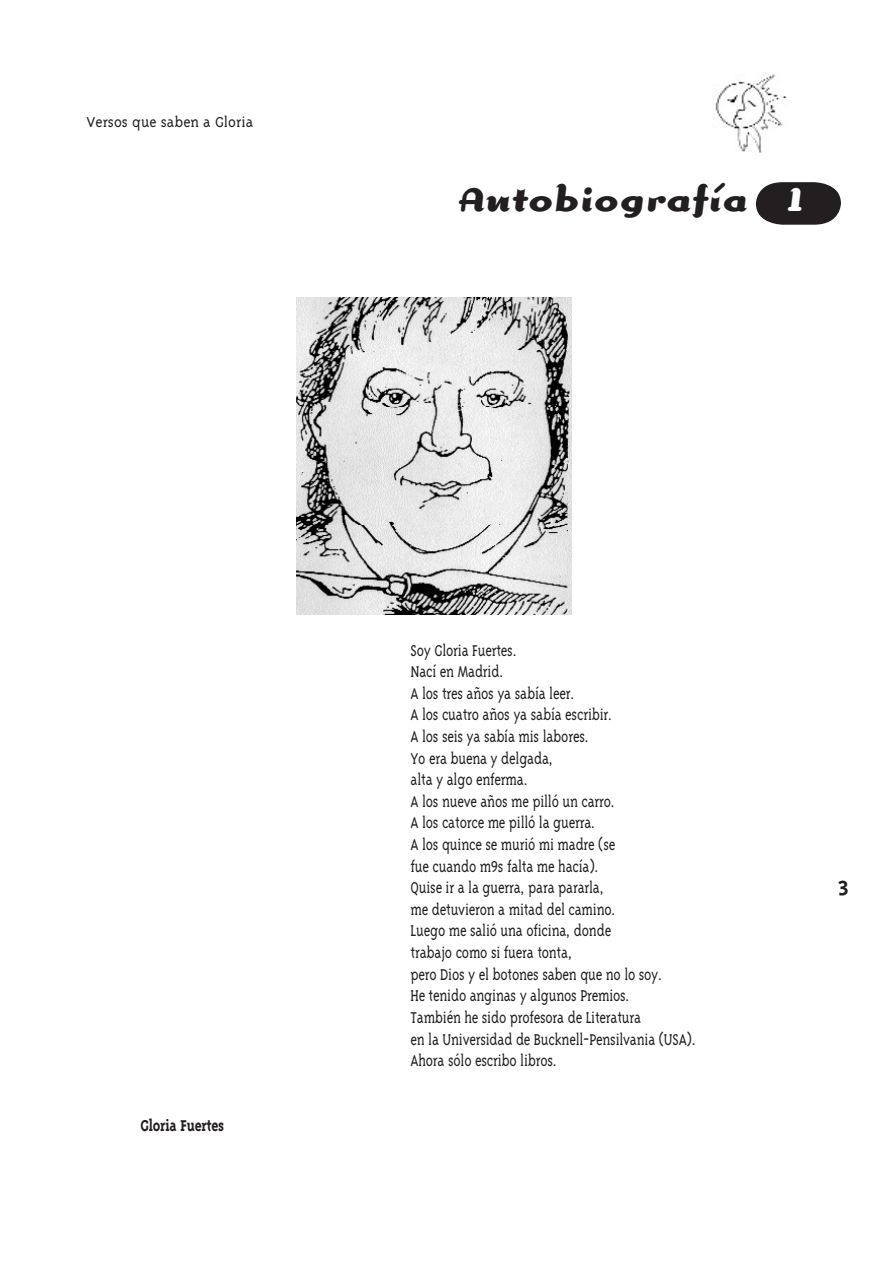
<style>
.page{position:relative;width:893px;height:1263px;background:#fff}
.page>*{position:absolute;margin:0;border:0;box-sizing:border-box;transform-origin:0 0}
.t1{font:700 36px "Dogma Script";letter-spacing:.01em;color:#231f20}
.t2{font:700 24px "Triplex Serif";color:#231f20}
.t3{font:300 18px/21.6px "Triplex Serif";letter-spacing:-.015em;color:#231f20;scale:.85 1}
.t4{font:700 18px "Triplex Serif";letter-spacing:-.015em;color:#231f20;scale:.85 1}
.t5{font:300 16.5px "Triplex Serif";color:#231f20}
.s1{color:#fff}
</style>
<div class="page">
<svg style="left:756px;top:182px;width:85px;height:43px;background:#413d3e"></svg>
<img style="left:715px;top:74px;width:72px;height:79px">
<img style="left:296px;top:298px;width:276px;height:316px">
<p class="t5" style="left:87px;top:112px;width:168px">Versos que saben a Gloria</p>
<h1 class="t1" style="left:457px;top:172px;width:348px">Autobiografía <span class="s1">1</span></h1>
<p class="t4" style="left:141px;top:1114px;width:100px">Gloria Fuertes</p>
<p class="t3" style="left:411px;top:639px;width:337px">Soy Gloria Fuertes.<br>Nací en Madrid.<br>A los tres años ya sabía leer.<br>A los cuatro años ya sabía escribir.<br>A los seis ya sabía mis labores.<br>Yo era buena y delgada,<br>alta y algo enferma.<br>A los nueve años me pilló un carro.<br>A los catorce me pilló la guerra.<br>A los quince se murió mi madre (se<br>fue cuando m·s falta me hacía).<br>Quise ir a la guerra, para pararla,<br>me detuvieron a mitad del camino.<br>Luego me salió una oficina, donde<br>trabajo como si fuera tonta,<br>pero Dios y el botones saben que no lo soy.<br>He tenido anginas y algunos Premios.<br>También he sido profesora de Literatura<br>en la Universidad de Bucknell-Pensilvania (USA).<br>Ahora sólo escribo libros.</p>
<h2 class="t2" style="left:838px;top:869px;width:13px">3</h2>
</div>
